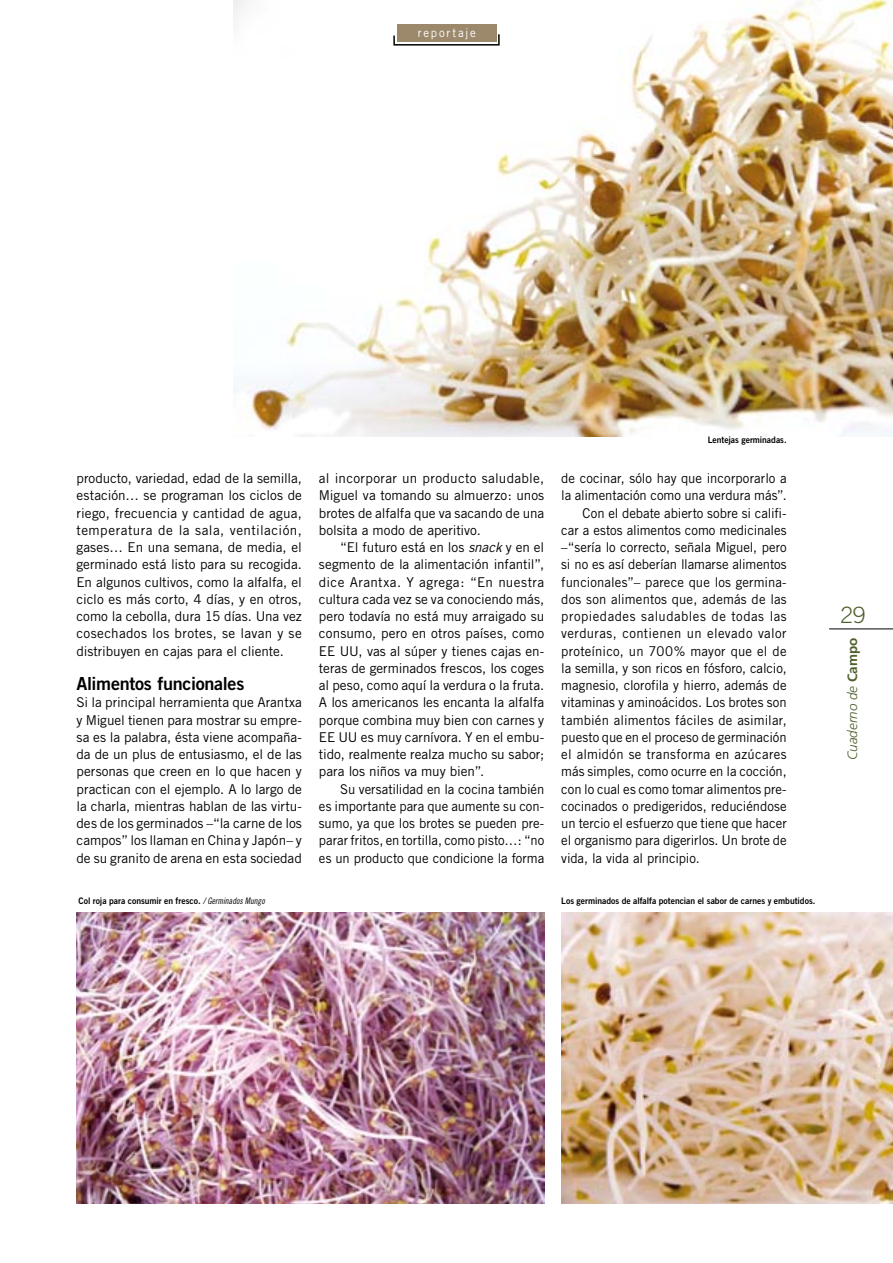
<style>
.page{position:relative;width:893px;height:1263px;background:#fff}
.page>*{position:absolute;margin:0;border:0;box-sizing:border-box;transform-origin:0 0}
.t1{font:300 22.5px "Trade Gothic";color:#4d602b}
.t2{font:18px "Trade Gothic Bold Two";letter-spacing:-.015em;color:#000}
.t3{font:13.5px/17.2px "Trade Gothic";color:#000;text-align:justify}
.t4{font:13.5px "Trade Gothic";letter-spacing:.02em;color:#000}
.t5{font:13.5px "Trade Gothic";letter-spacing:.03em;color:#000}
.t6{font:13.5px "Trade Gothic";letter-spacing:.035em;color:#000}
.t7{font:italic 300 13.5px "Frutiger";color:#4d602b}
.t8{font:12px "Trade Gothic";letter-spacing:.155em;color:#fff;scale:.95 1}
.t9{font:9px "Trade Gothic Bold Two";color:#000;scale:.95 1}
.s1{font-style:italic}
.s2{font-family:"Trade Gothic Cond Eighteen Obl"}
.s3{font-weight:700;font-style:normal}
</style>
<div class="page">
<hr style="left:829px;top:628px;width:64px;height:1px;background:#000">
<img style="left:234px;top:0;width:659px;height:436px">
<img style="left:77px;top:913px;width:467px;height:290px">
<div style="left:397px;top:24px;width:99px;height:18px;background:#9c896c"></div>
<svg style="left:393px;top:33px;width:107px;height:13px"></svg>
<img style="left:561px;top:913px;width:332px;height:290px">
<p class="t8" style="left:418px;top:26px;width:63px">reportaje</p>
<p class="t3" style="left:77px;top:469px;width:227px">producto, variedad, edad de la semilla, estación… se programan los ciclos de riego, frecuencia y cantidad de agua, temperatura de la sala, ventilación, gases… En una semana, de media, el germinado está listo para su recogida.<br>En algunos cultivos, como la alfalfa, el ciclo es más corto, 4 días, y en otros, como la cebolla, dura 15 días. Una vez cosechados los brotes, se lavan y se distribuyen en cajas para el cliente.</p>
<h2 class="t2" style="left:77px;top:672px;width:169px">Alimentos funcionales</h2>
<p class="t3" style="left:77px;top:694px;width:227px">Si la principal herramienta que Arantxa y Miguel tienen para mostrar su empre&shy;sa es la palabra, ésta viene acompaña&shy;da de un plus de entusiasmo, el de las personas que creen en lo que hacen y practican con el ejemplo. A lo largo de la charla, mientras hablan de las virtu&shy;des de los germinados –“la carne de los campos” los llaman en China y Japón– y de su granito de arena en esta sociedad</p>
<p class="t3" style="left:319px;top:469px;width:227px">al incorporar un producto saludable, Miguel va tomando su almuerzo: unos brotes de alfalfa que va sacando de una bolsita a modo de aperitivo.</p>
<p class="t3" style="left:319px;top:538px;width:227px;text-indent:21px">“El futuro está en los <span class="s1">snack</span> y en el segmento de la alimentación infantil”, dice Arantxa. Y agrega: “En nuestra cultura cada vez se va conociendo más, pero todavía no está muy arraigado su consumo, pero en otros países, como EE UU, vas al súper y tienes cajas en&shy;teras de germinados frescos, los coges al peso, como aquí la verdura o la fruta.<br>A los americanos les encanta la alfalfa porque combina muy bien con carnes y EE UU es muy carnívora. Y en el embu&shy;tido, realmente realza mucho su sabor; para los niños va muy bien”.</p>
<p class="t3" style="left:319px;top:780px;width:227px;text-indent:21px">Su versatilidad en la cocina también es importante para que aumente su con&shy;sumo, ya que los brotes se pueden pre&shy;parar fritos, en tortilla, como pisto…: “no es un producto que condicione la forma</p>
<p class="t9" style="left:708px;top:434px;width:85px">Lentejas germinadas.</p>
<p class="t3" style="left:561px;top:469px;width:227px">de cocinar, sólo hay que incorporarlo a</p>
<p class="t3" style="left:561px;top:487px;width:227px">la alimentación como una verdura más”.</p>
<p class="t3" style="left:583px;top:504px;width:206px">Con el debate abierto sobre si califi-</p>
<p class="t3" style="left:561px;top:521px;width:227px">car a estos alimentos como medicinales</p>
<p class="t3" style="left:561px;top:538px;width:227px">–“sería lo correcto, señala Miguel, pero</p>
<p class="t3" style="left:561px;top:556px;width:227px">si no es así deberían llamarse alimentos</p>
<p class="t3" style="left:561px;top:573px;width:227px">funcionales”– parece que los germina-</p>
<p class="t3" style="left:561px;top:590px;width:227px">dos son alimentos que, además de las</p>
<p class="t6" style="left:561px;top:608px;width:227px">propiedades saludables de todas las</p>
<p class="t5" style="left:561px;top:625px;width:227px">verduras, contienen un elevado valor</p>
<p class="t4" style="left:561px;top:643px;width:227px">proteínico, un 700% mayor que el de</p>
<p class="t3" style="left:561px;top:659px;width:227px">la semilla, y son ricos en fósforo, calcio,</p>
<p class="t3" style="left:561px;top:676px;width:227px">magnesio, clorofila y hierro, además de</p>
<p class="t3" style="left:561px;top:694px;width:227px">vitaminas y aminoácidos. Los brotes son</p>
<p class="t3" style="left:561px;top:711px;width:227px">también alimentos fáciles de asimilar,</p>
<p class="t3" style="left:561px;top:728px;width:227px">puesto que en el proceso de germinación</p>
<p class="t4" style="left:561px;top:746px;width:227px">el almidón se transforma en azúcares</p>
<p class="t3" style="left:561px;top:763px;width:227px">más simples, como ocurre en la cocción,</p>
<p class="t3" style="left:561px;top:780px;width:227px">con lo cual es como tomar alimentos pre-</p>
<p class="t3" style="left:561px;top:797px;width:227px">cocinados o predigeridos, reduciéndose</p>
<p class="t3" style="left:561px;top:814px;width:227px">un tercio el esfuerzo que tiene que hacer</p>
<p class="t3" style="left:561px;top:832px;width:227px">el organismo para digerirlos. Un brote de</p>
<p class="t3" style="left:561px;top:849px;width:140px">vida, la vida al principio.</p>
<p class="t9" style="left:78px;top:895px;width:198px">Col roja para consumir en fresco. <span class="s2">/ Germinados Mungo</span></p>
<p class="t9" style="left:561px;top:895px;width:269px">Los germinados de alfalfa potencian el sabor de carnes y embutidos.</p>
<h1 class="t1" style="left:840px;top:601px;width:27px">29</h1>
<p class="t7" style="left:845px;top:760px;width:124px;rotate:-90deg">Cuaderno de <span class="s3">Campo</span></p>
</div>
